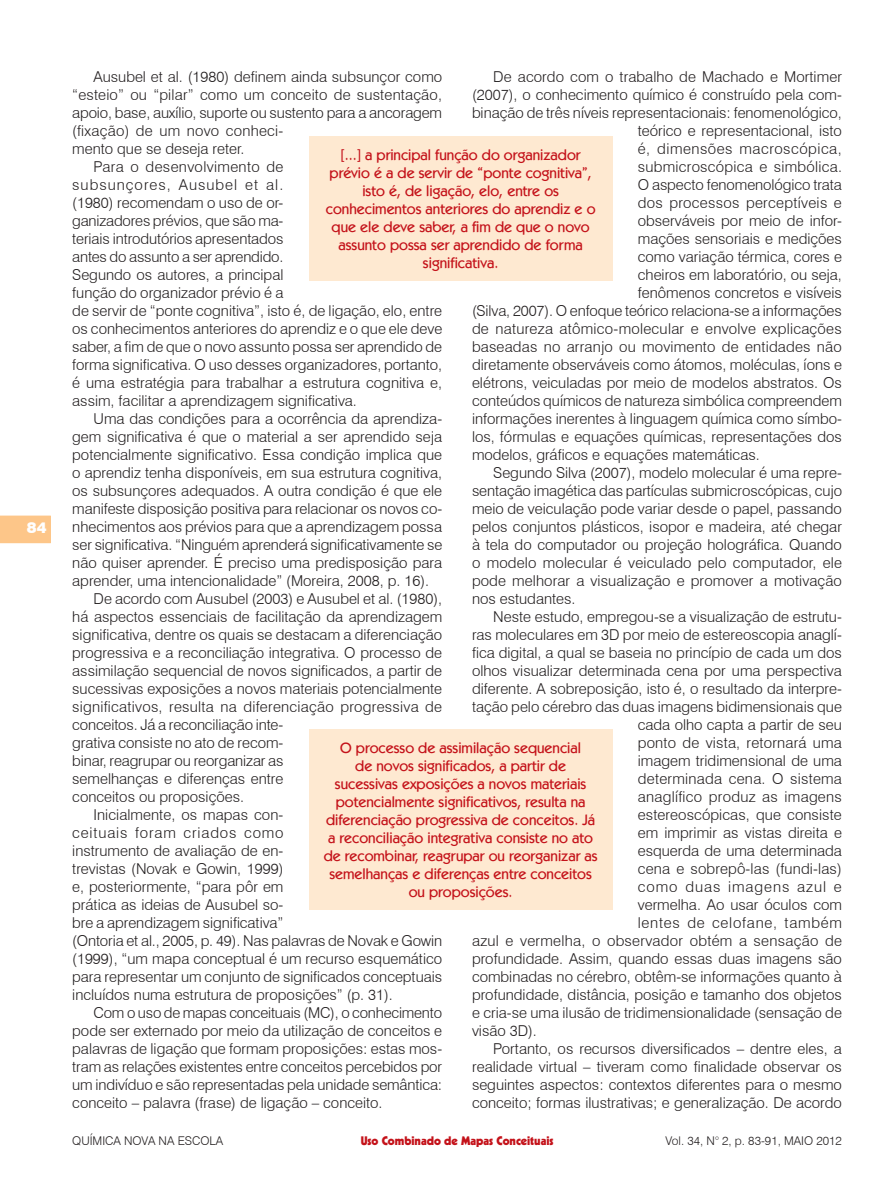
<style>
.page{position:relative;width:893px;height:1191px;background:#fff}
.page>*{position:absolute;margin:0;border:0;box-sizing:border-box;transform-origin:0 0}
.t1{font:300 15px/18px "Swiss 721 BT";color:#231f20}
.Olho{font:500 15px/18px "Kabel IT Cby BT";color:#c4121a;text-align:center}
.t2{font:300 15px "Swiss 721 BT";letter-spacing:.02em;color:#231f20}
.t3{font:300 15px "Swiss 721 BT";letter-spacing:.035em;color:#231f20}
.t4{font:300 15px "Swiss 721 BT";letter-spacing:.05em;color:#231f20}
.t5{font:300 15px "Swiss 721 BT";letter-spacing:.06em;color:#231f20}
.t6{font:900 15px "Swiss 721 BT";color:#fff}
.t7{font:300 12px "Swiss 721 BT";color:#231f20}
.t8{font:900 12px "Kabel";color:#c4121a}
</style>
<div class="page">
<svg style="left:0;top:515px;width:51px;height:28px"></svg>
<div style="left:309px;top:136px;width:303px;height:145px;background:#fee9d1"></div>
<div style="left:309px;top:729px;width:303px;height:181px;background:#fee9d1"></div>
<p class="t6" style="left:27px;top:518px;width:21px">84</p>
<p class="t1" style="left:72px;top:67px;width:371px;text-indent:21px">Ausubel et al. (1980) definem ainda subsunçor como “esteio” ou “pilar” como um conceito de sustentação, apoio, base, auxílio, suporte ou sustento para a ancoragem (fixação) de um novo conheci-<br>mento que se deseja reter.</p>
<p class="t1" style="left:72px;top:157px;width:372px;text-indent:21px">Para o desenvolvimento de<br>subsunçores, Ausubel et al.<br>(1980) recomendam o uso de or-<br>ganizadores prévios, que são ma-<br>teriais introdutórios apresentados<br>antes do assunto a ser aprendido.<br>Segundo os autores, a principal<br>função do organizador prévio é a<br>de servir de “ponte cognitiva”, isto é, de ligação, elo, entre os conhecimentos anteriores do aprendiz e o que ele deve saber, a fim de que o novo assunto possa ser aprendido de forma significativa. O uso desses organizadores, portanto, é uma estratégia para trabalhar a estrutura cognitiva e, assim, facilitar a aprendizagem significativa.</p>
<p class="t1" style="left:72px;top:409px;width:371px;text-align:justify;text-indent:21px">Uma das condições para a ocorrência da aprendiza&shy;gem significativa é que o material a ser aprendido seja potencialmente significativo. Essa condição implica que o aprendiz tenha disponíveis, em sua estrutura cognitiva, os subsunçores adequados. A outra condição é que ele manifeste disposição positiva para relacionar os novos co&shy;nhecimentos aos prévios para que a aprendizagem possa ser significativa. “Ninguém aprenderá significativamente se não quiser aprender. É preciso uma predisposição para aprender, uma intencionalidade” (Moreira, 2008, p. 16).</p>
<p class="t1" style="left:72px;top:589px;width:371px;text-indent:21px">De acordo com Ausubel (2003) e Ausubel et al. (1980), há aspectos essenciais de facilitação da aprendizagem significativa, dentre os quais se destacam a diferenciação progressiva e a reconciliação integrativa. O processo de assimilação sequencial de novos significados, a partir de sucessivas exposições a novos materiais potencialmente significativos, resulta na diferenciação progressiva de conceitos. Já a reconciliação inte-<br>grativa consiste no ato de recom-<br>binar, reagrupar ou reorganizar as<br>semelhanças e diferenças entre<br>conceitos ou proposições.</p>
<p class="t1" style="left:72px;top:805px;width:371px;text-indent:21px">Inicialmente, os mapas con-<br>ceituais foram criados como<br>instrumento de avaliação de en-<br>trevistas (Novak e Gowin, 1999)<br>e, posteriormente, “para pôr em<br>prática as ideias de Ausubel so-<br>bre a aprendizagem significativa”<br>(Ontoria et al., 2005, p. 49). Nas palavras de Novak e Gowin (1999), “um mapa conceptual é um recurso esquemático para representar um conjunto de significados conceptuais incluídos numa estrutura de proposições” (p. 31).</p>
<p class="t1" style="left:72px;top:1003px;width:372px;text-align:justify;text-indent:21px">Com o uso de mapas conceituais (MC), o conhecimento pode ser externado por meio da utilização de conceitos e palavras de ligação que formam proposições: estas mos&shy;tram as relações existentes entre conceitos percebidos por um indivíduo e são representadas pela unidade semântica: conceito – palavra (frase) de ligação – conceito.</p>
<p class="t1" style="left:493px;top:67px;width:350px">De acordo com o trabalho de Machado e Mortimer</p>
<p class="t1" style="left:472px;top:85px;width:371px">(2007), o conhecimento químico é construído pela com-</p>
<p class="t1" style="left:472px;top:103px;width:371px">binação de três níveis representacionais: fenomenológico,</p>
<p class="t1" style="left:638px;top:121px;width:206px">teórico e representacional, isto</p>
<p class="t3" style="left:638px;top:139px;width:205px">é, dimensões macroscópica,</p>
<p class="t1" style="left:638px;top:157px;width:206px">submicroscópica e simbólica.</p>
<p class="t1" style="left:638px;top:175px;width:206px">O aspecto fenomenológico trata</p>
<p class="t2" style="left:638px;top:193px;width:206px">dos processos perceptíveis e</p>
<p class="t1" style="left:638px;top:211px;width:206px">observáveis por meio de infor-</p>
<p class="t1" style="left:638px;top:229px;width:206px">mações sensoriais e medições</p>
<p class="t1" style="left:638px;top:247px;width:206px">como variação térmica, cores e</p>
<p class="t1" style="left:638px;top:265px;width:206px">cheiros em laboratório, ou seja,</p>
<p class="t1" style="left:638px;top:283px;width:206px">fenômenos concretos e visíveis</p>
<p class="t1" style="left:472px;top:301px;width:371px">(Silva, 2007). O enfoque teórico relaciona-se a informações</p>
<p class="t1" style="left:472px;top:319px;width:371px">de natureza atômico-molecular e envolve explicações</p>
<p class="t1" style="left:472px;top:337px;width:371px">baseadas no arranjo ou movimento de entidades não</p>
<p class="t1" style="left:472px;top:355px;width:371px">diretamente observáveis como átomos, moléculas, íons e</p>
<p class="t1" style="left:472px;top:373px;width:371px">elétrons, veiculadas por meio de modelos abstratos. Os</p>
<p class="t1" style="left:472px;top:391px;width:371px">conteúdos químicos de natureza simbólica compreendem</p>
<p class="t1" style="left:472px;top:409px;width:371px">informações inerentes à linguagem química como símbo-</p>
<p class="t1" style="left:472px;top:427px;width:371px">los, fórmulas e equações químicas, representações dos</p>
<p class="t1" style="left:472px;top:445px;width:289px">modelos, gráficos e equações matemáticas.</p>
<p class="t1" style="left:472px;top:463px;width:372px;text-align:justify;text-indent:21px">Segundo Silva (2007), modelo molecular é uma repre&shy;sentação imagética das partículas submicroscópicas, cujo meio de veiculação pode variar desde o papel, passando pelos conjuntos plásticos, isopor e madeira, até chegar à tela do computador ou projeção holográfica. Quando o modelo molecular é veiculado pelo computador, ele pode melhorar a visualização e promover a motivação nos estudantes.</p>
<p class="t1" style="left:493px;top:607px;width:350px">Neste estudo, empregou-se a visualização de estrutu-</p>
<p class="t1" style="left:472px;top:625px;width:371px">ras moleculares em 3D por meio de estereoscopia anaglí-</p>
<p class="t1" style="left:472px;top:643px;width:371px">fica digital, a qual se baseia no princípio de cada um dos</p>
<p class="t1" style="left:472px;top:661px;width:371px">olhos visualizar determinada cena por uma perspectiva</p>
<p class="t1" style="left:472px;top:679px;width:371px">diferente. A sobreposição, isto é, o resultado da interpre-</p>
<p class="t1" style="left:472px;top:697px;width:371px">tação pelo cérebro das duas imagens bidimensionais que</p>
<p class="t1" style="left:638px;top:715px;width:206px">cada olho capta a partir de seu</p>
<p class="t1" style="left:638px;top:733px;width:206px">ponto de vista, retornará uma</p>
<p class="t1" style="left:638px;top:751px;width:206px">imagem tridimensional de uma</p>
<p class="t2" style="left:638px;top:769px;width:206px">determinada cena. O sistema</p>
<p class="t2" style="left:638px;top:787px;width:206px">anaglífico produz as imagens</p>
<p class="t1" style="left:638px;top:805px;width:206px">estereoscópicas, que consiste</p>
<p class="t1" style="left:638px;top:823px;width:206px">em imprimir as vistas direita e</p>
<p class="t1" style="left:638px;top:841px;width:206px">esquerda de uma determinada</p>
<p class="t1" style="left:638px;top:859px;width:206px">cena e sobrepô-las (fundi-las)</p>
<p class="t5" style="left:638px;top:877px;width:206px">como duas imagens azul e</p>
<p class="t1" style="left:638px;top:895px;width:206px">vermelha. Ao usar óculos com</p>
<p class="t4" style="left:638px;top:913px;width:206px">lentes de celofane, também</p>
<p class="t2" style="left:472px;top:931px;width:372px">azul e vermelha, o observador obtém a sensação de</p>
<p class="t1" style="left:472px;top:949px;width:371px">profundidade. Assim, quando essas duas imagens são</p>
<p class="t1" style="left:472px;top:967px;width:371px">combinadas no cérebro, obtêm-se informações quanto à</p>
<p class="t1" style="left:472px;top:985px;width:371px">profundidade, distância, posição e tamanho dos objetos</p>
<p class="t1" style="left:472px;top:1003px;width:371px">e cria-se uma ilusão de tridimensionalidade (sensação de</p>
<p class="t1" style="left:472px;top:1021px;width:66px">visão 3D).</p>
<p class="t1" style="left:472px;top:1039px;width:371px;text-align:justify;text-indent:21px">Portanto, os recursos diversificados – dentre eles, a realidade virtual – tiveram como finalidade observar os seguintes aspectos: contextos diferentes para o mesmo conceito; formas ilustrativas; e generalização. De acordo</p>
<p class="Olho" style="left:326px;top:145px;width:271px">[...] a principal função do organizador prévio é a de servir de “ponte cognitiva”, isto é, de ligação, elo, entre os conhecimentos anteriores do aprendiz e o que ele deve saber, a fim de que o novo assunto possa ser aprendido de forma significativa.</p>
<p class="Olho" style="left:324px;top:739px;width:275px">O processo de assimilação sequencial<br>de novos significados, a partir de sucessivas exposições a novos materiais potencialmente significativos, resulta na diferenciação progressiva de conceitos. Já a reconciliação integrativa consiste no ato de recombinar, reagrupar ou reorganizar as semelhanças e diferenças entre conceitos ou proposições.</p>
<p class="t7" style="left:72px;top:1133px;width:152px">QUÍMICA NOVA NA ESCOLA</p>
<p class="t8" style="left:361px;top:1133px;width:194px">Uso Combinado de Mapas Conceituais</p>
<p class="t7" style="left:665px;top:1133px;width:178px">Vol. 34, N° 2, p. 83-91, MAIO 2012</p>
</div>
